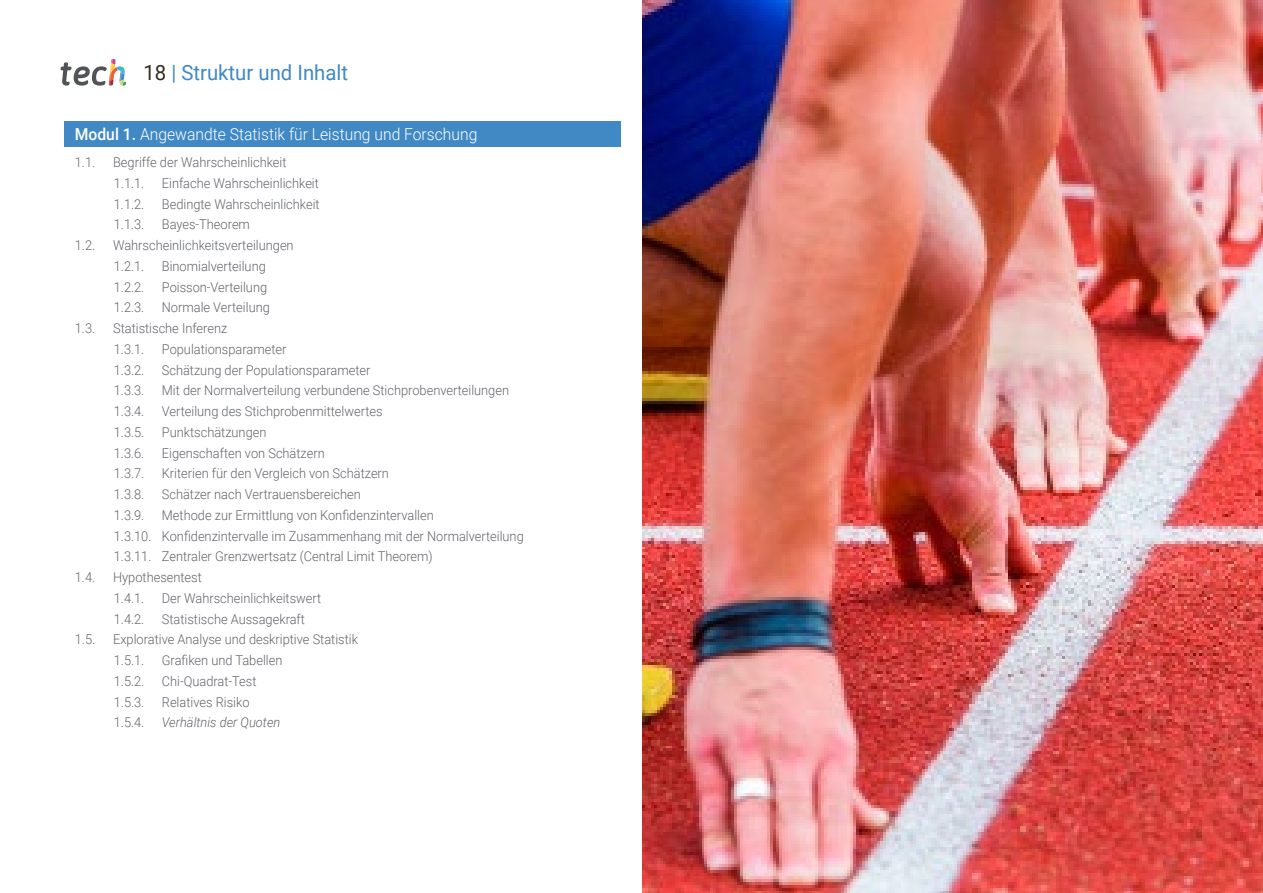
<style>
.page{position:relative;width:1263px;height:893px;background:#fff}
.page>*{position:absolute;margin:0;border:0;box-sizing:border-box;transform-origin:0 0}
.t1{font:21px "Roboto";color:#4089c5}
.t2{font:300 16.5px "Roboto";color:#fff;scale:.95 1}
.t3{font:300 13.5px/20.7px "Roboto";color:#61646a;scale:.95 1}
.t4{font:italic 300 13.5px "Roboto";color:#61646a;scale:.95 1}
.s1{color:#312e20}
.s2{font-weight:500}
</style>
<div class="page">
<div style="left:64px;top:121px;width:557px;height:25px;background:#4089c5"></div>
<img style="left:642px;top:0;width:621px;height:893px">
<svg style="left:61px;top:59px;width:65px;height:27px"></svg>
<h1 class="t1" style="left:144px;top:57px;width:206px"><span class="s1">18</span> | Struktur und Inhalt</h1>
<p class="t2" style="left:75px;top:123px;width:425px"><span class="s2">Modul 1.</span> Angewandte Statistik für Leistung und Forschung</p>
<p class="t3" style="left:75px;top:151px;width:23px">1.1.</p>
<p class="t3" style="left:113px;top:151px;width:184px">Begriffe der Wahrscheinlichkeit<br>1.1.1.</p>
<p class="t3" style="left:162px;top:172px;width:167px">Einfache Wahrscheinlichkeit</p>
<p class="t3" style="left:114px;top:193px;width:34px">1.1.2.</p>
<p class="t3" style="left:162px;top:193px;width:168px">Bedingte Wahrscheinlichkeit</p>
<p class="t3" style="left:114px;top:214px;width:34px">1.1.3.</p>
<p class="t3" style="left:162px;top:214px;width:94px">Bayes-Theorem</p>
<p class="t3" style="left:75px;top:234px;width:23px">1.2.</p>
<p class="t3" style="left:113px;top:234px;width:192px">Wahrscheinlichkeitsverteilungen<br>1.2.1.</p>
<p class="t3" style="left:162px;top:255px;width:111px">Binomialverteilung</p>
<p class="t3" style="left:114px;top:276px;width:34px">1.2.2.</p>
<p class="t3" style="left:162px;top:276px;width:112px">Poisson-Verteilung</p>
<p class="t3" style="left:114px;top:297px;width:34px">1.2.3.</p>
<p class="t3" style="left:162px;top:297px;width:115px">Normale Verteilung</p>
<p class="t3" style="left:75px;top:317px;width:23px">1.3.</p>
<p class="t3" style="left:113px;top:317px;width:122px">Statistische Inferenz<br>1.3.1.</p>
<p class="t3" style="left:162px;top:338px;width:133px">Populationsparameter</p>
<p class="t3" style="left:114px;top:359px;width:34px">1.3.2.</p>
<p class="t3" style="left:162px;top:359px;width:221px">Schätzung der Populationsparameter</p>
<p class="t3" style="left:114px;top:380px;width:34px">1.3.3.</p>
<p class="t3" style="left:162px;top:380px;width:367px">Mit der Normalverteilung verbundene Stichprobenverteilungen</p>
<p class="t3" style="left:114px;top:400px;width:34px">1.3.4.</p>
<p class="t3" style="left:162px;top:400px;width:234px">Verteilung des Stichprobenmittelwertes</p>
<p class="t3" style="left:114px;top:421px;width:34px">1.3.5.</p>
<p class="t3" style="left:162px;top:421px;width:112px">Punktschätzungen</p>
<p class="t3" style="left:114px;top:442px;width:34px">1.3.6.</p>
<p class="t3" style="left:162px;top:442px;width:173px">Eigenschaften von Schätzern</p>
<p class="t3" style="left:114px;top:463px;width:34px">1.3.7.</p>
<p class="t3" style="left:162px;top:463px;width:241px">Kriterien für den Vergleich von Schätzern</p>
<p class="t3" style="left:114px;top:483px;width:34px">1.3.8.</p>
<p class="t3" style="left:162px;top:483px;width:211px">Schätzer nach Vertrauensbereichen</p>
<p class="t3" style="left:114px;top:504px;width:34px">1.3.9.</p>
<p class="t3" style="left:114px;top:504px;width:433px;text-indent:48px">Methode zur Ermittlung von Konfidenzintervallen<br>1.3.10. Konfidenzintervalle im Zusammenhang mit der Normalverteilung<br>1.3.11. Zentraler Grenzwertsatz (Central Limit Theorem)</p>
<p class="t3" style="left:75px;top:566px;width:23px">1.4.</p>
<p class="t3" style="left:113px;top:566px;width:95px">Hypothesentest<br>1.4.1.</p>
<p class="t3" style="left:162px;top:587px;width:169px">Der Wahrscheinlichkeitswert</p>
<p class="t3" style="left:114px;top:608px;width:34px">1.4.2.</p>
<p class="t3" style="left:162px;top:608px;width:152px">Statistische Aussagekraft</p>
<p class="t3" style="left:75px;top:629px;width:23px">1.5.</p>
<p class="t3" style="left:113px;top:629px;width:259px">Explorative Analyse und deskriptive Statistik<br>1.5.1.</p>
<p class="t3" style="left:162px;top:649px;width:128px">Grafiken und Tabellen</p>
<p class="t3" style="left:114px;top:670px;width:34px">1.5.2.</p>
<p class="t3" style="left:162px;top:670px;width:101px">Chi-Quadrat-Test</p>
<p class="t3" style="left:114px;top:691px;width:34px">1.5.3.</p>
<p class="t3" style="left:162px;top:691px;width:94px">Relatives Risiko</p>
<p class="t3" style="left:114px;top:712px;width:34px">1.5.4.</p>
<p class="t4" style="left:162px;top:713px;width:126px">Verhältnis der Quoten</p>
</div>
